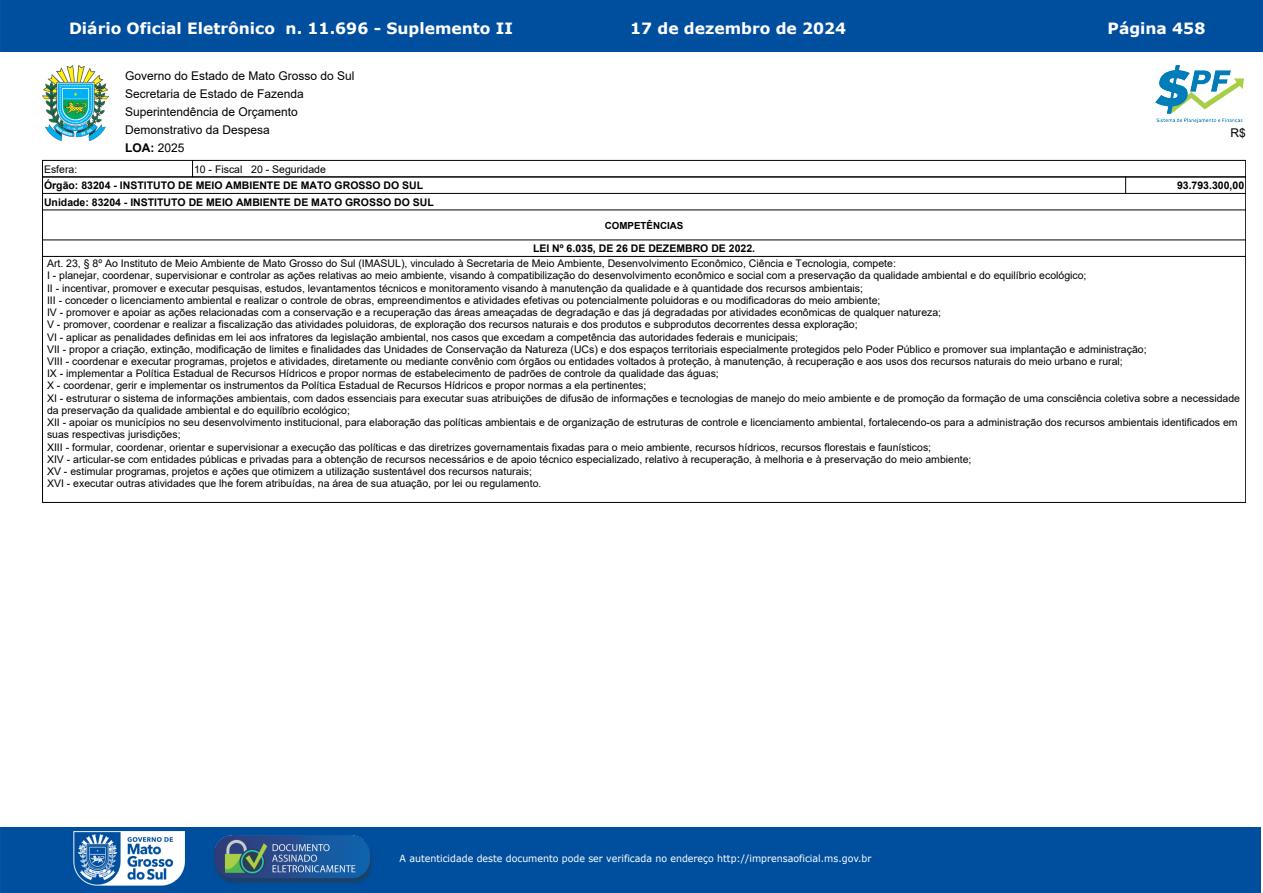
<style>
.page{position:relative;width:1263px;height:893px;background:#fff}
.page>*{position:absolute;margin:0;border:0;box-sizing:border-box;transform-origin:0 0}
.t1{font:700 15.6px "Verdana";color:#fff}
.t2{font:12px/18px "Arial";color:#000}
.t3{font:700 12px "Arial";color:#000}
.t4{font:10.5px/12.1px "Arial";color:#000}
.t5{font:700 10.5px "Arial";color:#000}
.t6{font:9.9px "Verdana";color:#fff;scale:.95 1}
.t7{font:700 9.75px "Arial";color:#000}
.s1{font-weight:400}
</style>
<div class="page">
<div style="left:0;top:0;width:1263px;height:51px;background:#004f9f"></div>
<div style="left:0;top:827px;width:1261px;height:66px;background:#004f9f"></div>
<img style="left:73px;top:832px;width:112px;height:54px">
<img style="left:210px;top:835px;width:168px;height:54px">
<hr style="left:43px;top:160px;width:150px;height:1px;background:#000">
<hr style="left:192px;top:160px;width:1054px;height:1px;background:#000">
<svg style="left:192px;top:161px;width:1px;height:16px"></svg>
<img style="left:43px;top:66px;width:65px;height:75px">
<img style="left:1156px;top:66px;width:88px;height:57px">
<hr style="left:43px;top:210px;width:1203px;height:1px;background:#000">
<hr style="left:43px;top:177px;width:1083px;height:1px;background:#000">
<hr style="left:43px;top:193px;width:1083px;height:1px;background:#000">
<svg style="left:1125px;top:177px;width:1px;height:16px"></svg>
<hr style="left:1126px;top:177px;width:120px;height:1px;background:#000">
<hr style="left:1126px;top:193px;width:120px;height:1px;background:#000">
<svg style="left:1245px;top:161px;width:1px;height:49px"></svg>
<hr style="left:43px;top:210px;width:1px;height:30px;background:#000">
<hr style="left:43px;top:240px;width:1203px;height:1px;background:#000">
<hr style="left:1245px;top:210px;width:1px;height:30px;background:#000">
<hr style="left:43px;top:256px;width:1203px;height:1px;background:#000">
<svg style="left:1245px;top:240px;width:1px;height:16px"></svg>
<hr style="left:43px;top:256px;width:1px;height:247px;background:#000">
<hr style="left:43px;top:502px;width:1203px;height:1px;background:#000">
<hr style="left:1245px;top:256px;width:1px;height:247px;background:#000">
<h1 class="t1" style="left:69px;top:17px;width:445px">Diário Oficial Eletrônico n. 11.696 - Suplemento II</h1>
<h1 class="t1" style="left:630px;top:17px;width:218px">17 de dezembro de 2024</h1>
<h1 class="t1" style="left:1107px;top:17px;width:99px">Página 458</h1>
<p class="t2" style="left:125px;top:67px;width:231px">Governo do Estado de Mato Grosso do Sul</p>
<p class="t2" style="left:125px;top:85px;width:180px">Secretaria de Estado de Fazenda<br>Superintendência de Orçamento</p>
<p class="t2" style="left:125px;top:121px;width:146px">Demonstrativo da Despesa</p>
<p class="t2" style="left:1230px;top:124px;width:17px">R$</p>
<p class="t3" style="left:125px;top:140px;width:61px">LOA: <span class="s1">2025</span></p>
<p class="t4" style="left:44px;top:163px;width:35px">Esfera:</p>
<p class="t4" style="left:194px;top:163px;width:133px">10 - Fiscal 20 - Seguridade</p>
<p class="t5" style="left:44px;top:178px;width:381px">Órgão: 83204 - INSTITUTO DE MEIO AMBIENTE DE MATO GROSSO DO SUL</p>
<p class="t5" style="left:1177px;top:178px;width:69px">93.793.300,00</p>
<p class="t7" style="left:605px;top:219px;width:80px">COMPETÊNCIAS</p>
<p class="t5" style="left:533px;top:241px;width:224px">LEI Nº 6.035, DE 26 DE DEZEMBRO DE 2022.</p>
<p class="t4" style="left:47px;top:257px;width:1194px">Art. 23, § 8º Ao Instituto de Meio Ambiente de Mato Grosso do Sul (IMASUL), vinculado à Secretaria de Meio Ambiente, Desenvolvimento Econômico, Ciência e Tecnologia, compete:<br>I - planejar, coordenar, supervisionar e controlar as ações relativas ao meio ambiente, visando à compatibilização do desenvolvimento econômico e social com a preservação da qualidade ambiental e do equilíbrio ecológico;<br>II - incentivar, promover e executar pesquisas, estudos, levantamentos técnicos e monitoramento visando à manutenção da qualidade e à quantidade dos recursos ambientais;<br>III - conceder o licenciamento ambiental e realizar o controle de obras, empreendimentos e atividades efetivas ou potencialmente poluidoras e ou modificadoras do meio ambiente;<br>IV - promover e apoiar as ações relacionadas com a conservação e a recuperação das áreas ameaçadas de degradação e das já degradadas por atividades econômicas de qualquer natureza;<br>V - promover, coordenar e realizar a fiscalização das atividades poluidoras, de exploração dos recursos naturais e dos produtos e subprodutos decorrentes dessa exploração;<br>VI - aplicar as penalidades definidas em lei aos infratores da legislação ambiental, nos casos que excedam a competência das autoridades federais e municipais;<br>VII - propor a criação, extinção, modificação de limites e finalidades das Unidades de Conservação da Natureza (UCs) e dos espaços territoriais especialmente protegidos pelo Poder Público e promover sua implantação e administração;<br>VIII - coordenar e executar programas, projetos e atividades, diretamente ou mediante convênio com órgãos ou entidades voltados à proteção, à manutenção, à recuperação e aos usos dos recursos naturais do meio urbano e rural;<br>IX - implementar a Política Estadual de Recursos Hídricos e propor normas de estabelecimento de padrões de controle da qualidade das águas;<br>X - coordenar, gerir e implementar os instrumentos da Política Estadual de Recursos Hídricos e propor normas a ela pertinentes;<br>XI - estruturar o sistema de informações ambientais, com dados essenciais para executar suas atribuições de difusão de informações e tecnologias de manejo do meio ambiente e de promoção da formação de uma consciência coletiva sobre a necessidade da preservação da qualidade ambiental e do equilíbrio ecológico;<br>XII - apoiar os municípios no seu desenvolvimento institucional, para elaboração das políticas ambientais e de organização de estruturas de controle e licenciamento ambiental, fortalecendo-os para a administração dos recursos ambientais identificados em suas respectivas jurisdições;<br>XIII - formular, coordenar, orientar e supervisionar a execução das políticas e das diretrizes governamentais fixadas para o meio ambiente, recursos hídricos, recursos florestais e faunísticos;<br>XIV - articular-se com entidades públicas e privadas para a obtenção de recursos necessários e de apoio técnico especializado, relativo à recuperação, à melhoria e à preservação do meio ambiente;<br>XV - estimular programas, projetos e ações que otimizem a utilização sustentável dos recursos naturais;<br>XVI - executar outras atividades que lhe forem atribuídas, na área de sua atuação, por lei ou regulamento.</p>
<p class="t5" style="left:44px;top:194px;width:391px">Unidade: 83204 - INSTITUTO DE MEIO AMBIENTE DE MATO GROSSO DO SUL</p>
<p class="t6" style="left:400px;top:851px;width:498px">A autenticidade deste documento pode ser verificada no endereço http://imprensaoficial.ms.gov.br</p>
</div>
